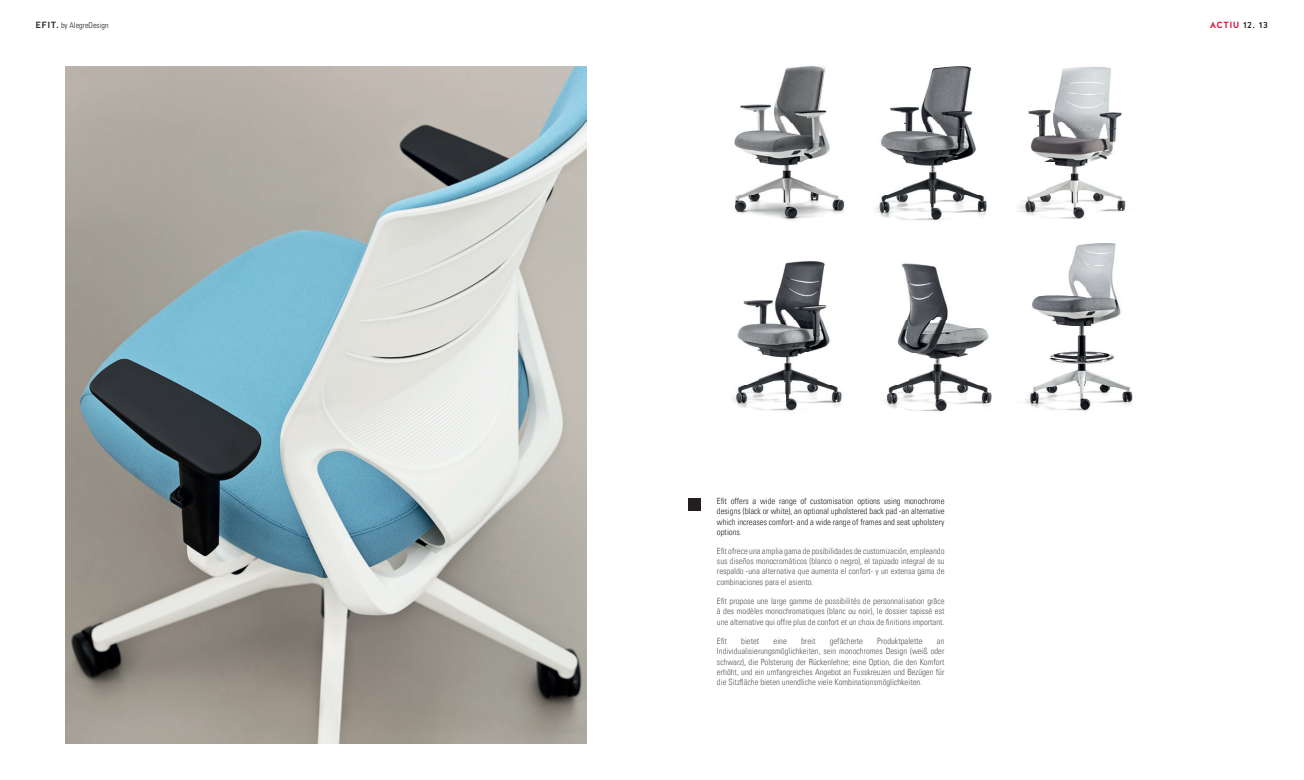
<style>
.page{position:relative;width:1304px;height:780px;background:#fff}
.page>*{position:absolute;margin:0;border:0;box-sizing:border-box;transform-origin:0 0}
.t1{font:700 9px "Halis GR";letter-spacing:.05em;color:#d41f48}
.t2{font:8.6px/10.3px "Univers Com 47 Light Cond";color:#57585a;text-align:justify}
.t3{font:8.6px/10.3px "Univers Com 47 Light Cond";color:#231f20;text-align:justify}
.t4{font:300 condensed 8px "Univers";color:#231f20}
.s1{font-family:"Halis GR S Medium";font-weight:400;font-stretch:normal;font-size:9px}
.s2{font-family:"Halis GR S Medium";font-weight:400;color:#231f20}
</style>
<div class="page">
<img style="left:65px;top:67px;width:522px;height:677px">
<img style="left:734px;top:65px;width:96px;height:94px">
<img style="left:734px;top:159px;width:253px;height:62px">
<img style="left:1028px;top:67px;width:94px;height:130px">
<img style="left:1018px;top:197px;width:108px;height:22px">
<img style="left:1025px;top:243px;width:108px;height:169px">
<img style="left:927px;top:66px;width:45px;height:23px">
<img style="left:863px;top:89px;width:124px;height:71px">
<img style="left:732px;top:261px;width:110px;height:150px">
<img style="left:882px;top:263px;width:110px;height:149px">
<div style="left:688px;top:497px;width:13px;height:13px;background:#231f20"></div>
<p class="t4" style="left:35px;top:20px;width:75px"><span class="s1">EFIT.</span> by AlegreDesign</p>
<p class="t1" style="left:1210px;top:19px;width:60px">ACTIU <span class="s2">12. 13</span></p>
<p class="t3" style="left:717px;top:495px;width:229px">Efit offers a wide range of customisation options using monochrome designs (black or white), an optional upholstered back pad -an alternative which increases comfort- and a wide range of frames and seat upholstery options.</p>
<p class="t2" style="left:717px;top:545px;width:229px">Efit ofrece una amplia gama de posibilidades de customización, empleando sus diseños monocromáticos (blanco o negro), el tapizado integral de su respaldo -una alternativa que aumenta el confort- y un extensa gama de combinaciones para el asiento.</p>
<p class="t2" style="left:717px;top:595px;width:229px">Efit propose une large gamme de possibilités de personnalisation grâce à des modèles monochromatiques (blanc ou noir), le dossier tapissé est une alternative qui offre plus de confort et un choix de finitions important.</p>
<p class="t2" style="left:717px;top:635px;width:12px">Efit</p>
<p class="t2" style="left:741px;top:635px;width:20px">bietet</p>
<p class="t2" style="left:774px;top:635px;width:15px">eine</p>
<p class="t2" style="left:801px;top:635px;width:16px">breit</p>
<p class="t2" style="left:830px;top:635px;width:35px">gefächerte</p>
<p class="t2" style="left:877px;top:635px;width:47px">Produktpalette</p>
<p class="t2" style="left:717px;top:635px;width:229px;text-indent:220px">an Individualisierungsmöglichkeiten, sein monochromes Design (weiß oder schwarz), die Polsterung der Rückenlehne; eine Option, die den Komfort erhöht, und ein umfangreiches Angebot an Fusskreuzen und Bezügen für die Sitzfläche bieten unendliche viele Kombinationsmöglichkeiten.</p>
</div>
